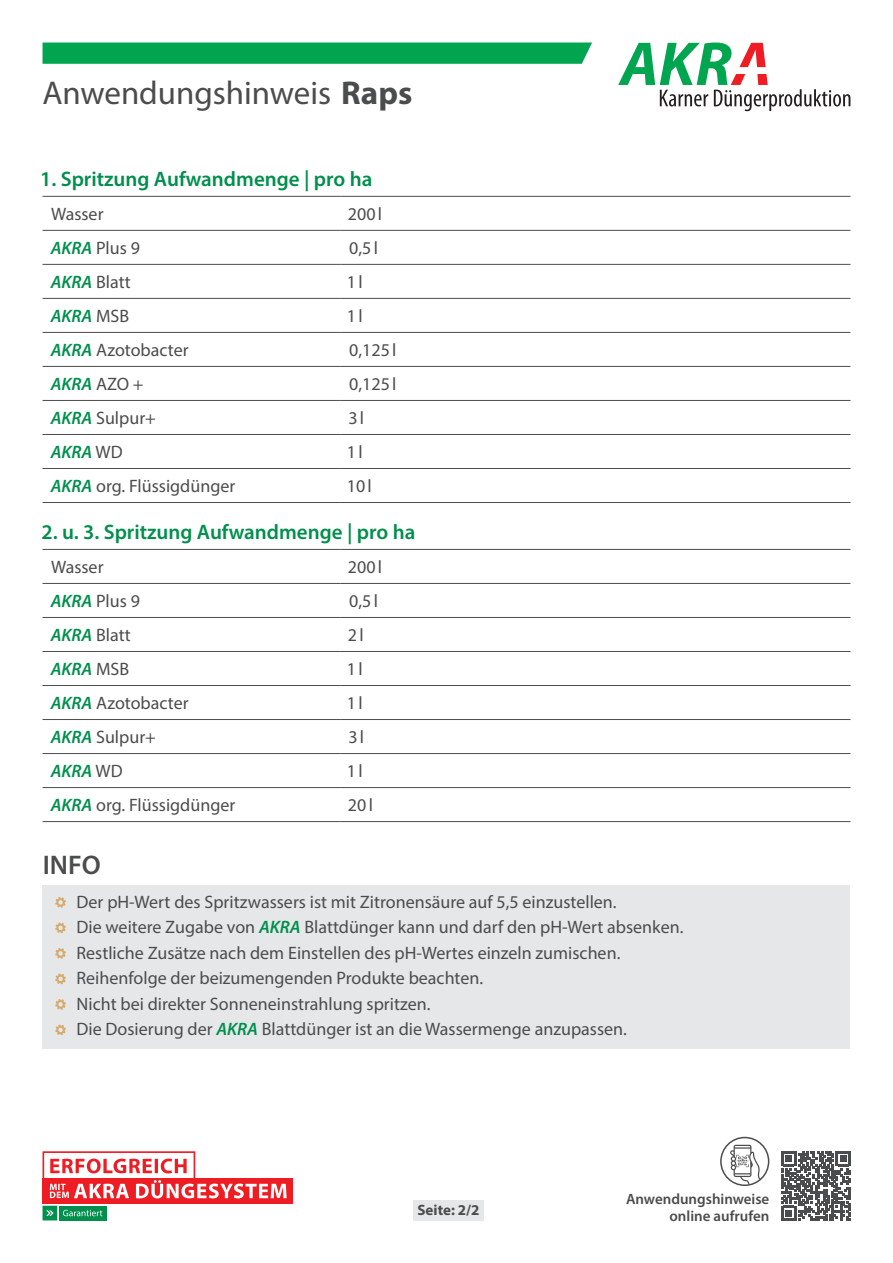
<style>
.page{position:relative;width:893px;height:1263px;background:#fff}
.page>*{position:absolute;margin:0;border:0;box-sizing:border-box;transform-origin:0 0}
.t1{font:33px "Myriad Pro";color:#4b4c4d}
.t2{font:600 27px "Myriad Pro";color:#4b4c4d}
.t3{font:600 21px "Myriad Pro";color:#008f4d}
.t4{font:18px/25.5px "Myriad Pro";color:#4b4c4d}
.t5{font:italic 600 18px "Myriad Pro";color:#008f4d}
.t6{font:600 15px/16.5px "Myriad Pro";color:#4b4c4d;text-align:right}
.t7{font:700 15px "Myriad Pro";color:#4b4c4d}
.s1{font-weight:700}
.s2{font-weight:600;font-style:italic;color:#008f4d}
.s3{font-weight:400;font-style:normal;color:#4b4c4d}
</style>
<div class="page">
<div style="left:43px;top:43px;width:549px;height:21px;background:#00a54f"></div>
<svg style="left:618px;top:43px;width:232px;height:68px"></svg>
<div style="left:720px;top:1137px;width:49px;height:49px;border:2px solid #4b4c4d;border-radius:50%"></div>
<svg style="left:730px;top:1145px;width:30px;height:39px"></svg>
<div style="left:59px;top:1206px;width:48px;height:14px;background:#008f4d"></div>
<svg style="left:63px;top:1210px;width:39px;height:6px"></svg>
<svg style="left:43px;top:1206px;width:14px;height:14px"></svg>
<div style="left:43px;top:1151px;width:152px;height:29px;background:#fff;border:2px solid #ee1d23"></div>
<svg style="left:50px;top:1158px;width:137px;height:15px"></svg>
<div style="left:43px;top:1179px;width:250px;height:25px;background:#ee1d23"></div>
<svg style="left:50px;top:1180px;width:237px;height:18px"></svg>
<div style="left:43px;top:886px;width:807px;height:35px;background:#e6e7e9"></div>
<div style="left:43px;top:911px;width:807px;height:35px;background:#e6e7e9"></div>
<div style="left:43px;top:937px;width:807px;height:35px;background:#e6e7e9"></div>
<div style="left:43px;top:962px;width:807px;height:35px;background:#e6e7e9"></div>
<div style="left:43px;top:988px;width:807px;height:35px;background:#e6e7e9"></div>
<div style="left:43px;top:1013px;width:807px;height:35px;background:#e6e7e9"></div>
<hr style="left:43px;top:196px;width:297px;height:1px;background:#4b4c4d">
<hr style="left:340px;top:196px;width:510px;height:1px;background:#4b4c4d">
<hr style="left:43px;top:230px;width:297px;height:1px;background:#4b4c4d">
<hr style="left:340px;top:230px;width:510px;height:1px;background:#4b4c4d">
<hr style="left:43px;top:264px;width:297px;height:1px;background:#4b4c4d">
<hr style="left:340px;top:264px;width:510px;height:1px;background:#4b4c4d">
<hr style="left:43px;top:298px;width:297px;height:1px;background:#4b4c4d">
<hr style="left:340px;top:298px;width:510px;height:1px;background:#4b4c4d">
<hr style="left:43px;top:332px;width:297px;height:1px;background:#4b4c4d">
<hr style="left:340px;top:332px;width:510px;height:1px;background:#4b4c4d">
<hr style="left:43px;top:366px;width:297px;height:1px;background:#4b4c4d">
<hr style="left:340px;top:366px;width:510px;height:1px;background:#4b4c4d">
<hr style="left:43px;top:400px;width:297px;height:1px;background:#4b4c4d">
<hr style="left:340px;top:400px;width:510px;height:1px;background:#4b4c4d">
<hr style="left:43px;top:434px;width:297px;height:1px;background:#4b4c4d">
<hr style="left:340px;top:434px;width:510px;height:1px;background:#4b4c4d">
<hr style="left:43px;top:468px;width:297px;height:1px;background:#4b4c4d">
<hr style="left:340px;top:468px;width:510px;height:1px;background:#4b4c4d">
<hr style="left:43px;top:502px;width:297px;height:1px;background:#4b4c4d">
<hr style="left:340px;top:502px;width:510px;height:1px;background:#4b4c4d">
<hr style="left:43px;top:549px;width:297px;height:1px;background:#4b4c4d">
<hr style="left:340px;top:549px;width:510px;height:1px;background:#4b4c4d">
<hr style="left:43px;top:583px;width:297px;height:1px;background:#4b4c4d">
<hr style="left:340px;top:583px;width:510px;height:1px;background:#4b4c4d">
<hr style="left:43px;top:617px;width:297px;height:1px;background:#4b4c4d">
<hr style="left:340px;top:617px;width:510px;height:1px;background:#4b4c4d">
<hr style="left:43px;top:651px;width:297px;height:1px;background:#4b4c4d">
<hr style="left:340px;top:651px;width:510px;height:1px;background:#4b4c4d">
<hr style="left:43px;top:685px;width:297px;height:1px;background:#4b4c4d">
<hr style="left:340px;top:685px;width:510px;height:1px;background:#4b4c4d">
<hr style="left:43px;top:719px;width:297px;height:1px;background:#4b4c4d">
<hr style="left:340px;top:719px;width:510px;height:1px;background:#4b4c4d">
<hr style="left:43px;top:753px;width:297px;height:1px;background:#4b4c4d">
<hr style="left:340px;top:753px;width:510px;height:1px;background:#4b4c4d">
<hr style="left:43px;top:787px;width:297px;height:1px;background:#4b4c4d">
<hr style="left:340px;top:787px;width:510px;height:1px;background:#4b4c4d">
<hr style="left:43px;top:821px;width:297px;height:1px;background:#4b4c4d">
<hr style="left:340px;top:821px;width:510px;height:1px;background:#4b4c4d">
<svg style="left:55px;top:897px;width:11px;height:11px"></svg>
<svg style="left:55px;top:922px;width:11px;height:11px"></svg>
<svg style="left:55px;top:948px;width:11px;height:11px"></svg>
<svg style="left:55px;top:973px;width:11px;height:11px"></svg>
<svg style="left:55px;top:999px;width:11px;height:11px"></svg>
<svg style="left:55px;top:1024px;width:11px;height:11px"></svg>
<svg style="left:781px;top:1151px;width:70px;height:69px"></svg>
<div style="left:413px;top:1199px;width:71px;height:21px;background:#e6e7e9"></div>
<h1 class="t1" style="left:43px;top:73px;width:371px">Anwendungshinweis <span class="s1">Raps</span></h1>
<p class="t3" style="left:40px;top:165px;width:334px">1. Spritzung Aufwandmenge | pro ha</p>
<p class="t4" style="left:51px;top:201px;width:54px">Wasser</p>
<p class="t4" style="left:348px;top:201px;width:36px">200l</p>
<p class="t4" style="left:51px;top:235px;width:91px"><span class="s2">AKRA</span> Plus 9</p>
<p class="t4" style="left:349px;top:235px;width:30px">0,5l</p>
<p class="t4" style="left:51px;top:269px;width:81px"><span class="s2">AKRA</span> Blatt</p>
<p class="t4" style="left:347px;top:269px;width:17px">1l</p>
<p class="t5" style="left:51px;top:305px;width:80px">AKRA <span class="s3">MSB</span></p>
<p class="t4" style="left:347px;top:303px;width:17px">1l</p>
<p class="t4" style="left:51px;top:337px;width:139px"><span class="s2">AKRA</span> Azotobacter</p>
<p class="t4" style="left:349px;top:337px;width:49px">0,125l</p>
<p class="t5" style="left:51px;top:373px;width:94px">AKRA <span class="s3">AZO +</span></p>
<p class="t4" style="left:349px;top:371px;width:49px">0,125l</p>
<p class="t4" style="left:51px;top:405px;width:107px"><span class="s2">AKRA</span> Sulpur+</p>
<p class="t4" style="left:348px;top:405px;width:17px">3l</p>
<p class="t5" style="left:51px;top:441px;width:74px">AKRA <span class="s3">WD</span></p>
<p class="t4" style="left:347px;top:439px;width:17px">1l</p>
<p class="t4" style="left:51px;top:473px;width:186px"><span class="s2">AKRA</span> org. Flüssigdünger</p>
<p class="t4" style="left:347px;top:473px;width:26px">10l</p>
<p class="t3" style="left:42px;top:518px;width:375px">2. u. 3. Spritzung Aufwandmenge | pro ha</p>
<p class="t4" style="left:51px;top:554px;width:54px">Wasser</p>
<p class="t4" style="left:348px;top:554px;width:36px">200l</p>
<p class="t4" style="left:51px;top:588px;width:91px"><span class="s2">AKRA</span> Plus 9</p>
<p class="t4" style="left:349px;top:588px;width:30px">0,5l</p>
<p class="t4" style="left:51px;top:622px;width:81px"><span class="s2">AKRA</span> Blatt</p>
<p class="t4" style="left:348px;top:622px;width:17px">2l</p>
<p class="t5" style="left:51px;top:658px;width:80px">AKRA <span class="s3">MSB</span></p>
<p class="t4" style="left:347px;top:656px;width:17px">1l</p>
<p class="t4" style="left:51px;top:690px;width:139px"><span class="s2">AKRA</span> Azotobacter</p>
<p class="t4" style="left:347px;top:690px;width:17px">1l</p>
<p class="t4" style="left:51px;top:724px;width:107px"><span class="s2">AKRA</span> Sulpur+</p>
<p class="t4" style="left:348px;top:724px;width:17px">3l</p>
<p class="t5" style="left:51px;top:760px;width:74px">AKRA <span class="s3">WD</span></p>
<p class="t4" style="left:347px;top:758px;width:17px">1l</p>
<p class="t4" style="left:51px;top:792px;width:186px"><span class="s2">AKRA</span> org. Flüssigdünger</p>
<p class="t4" style="left:348px;top:792px;width:26px">20l</p>
<h2 class="t2" style="left:43px;top:847px;width:60px">INFO</h2>
<p class="t4" style="left:77px;top:889px;width:608px">Der pH-Wert des Spritzwassers ist mit Zitronensäure auf 5,5 einzustellen.<br>Die weitere Zugabe von <span class="s2">AKRA</span> Blattdünger kann und darf den pH-Wert absenken.<br>Restliche Zusätze nach dem Einstellen des pH-Wertes einzeln zumischen.<br>Reihenfolge der beizumengenden Produkte beachten.<br>Nicht bei direkter Sonneneinstrahlung spritzen.<br>Die Dosierung der <span class="s2">AKRA</span> Blattdünger ist an die Wassermenge anzupassen.</p>
<p class="t7" style="left:417px;top:1200px;width:64px">Seite: 2/2</p>
<p class="t6" style="left:626px;top:1190px;width:145px">Anwendungshinweise online aufrufen</p>
</div>
